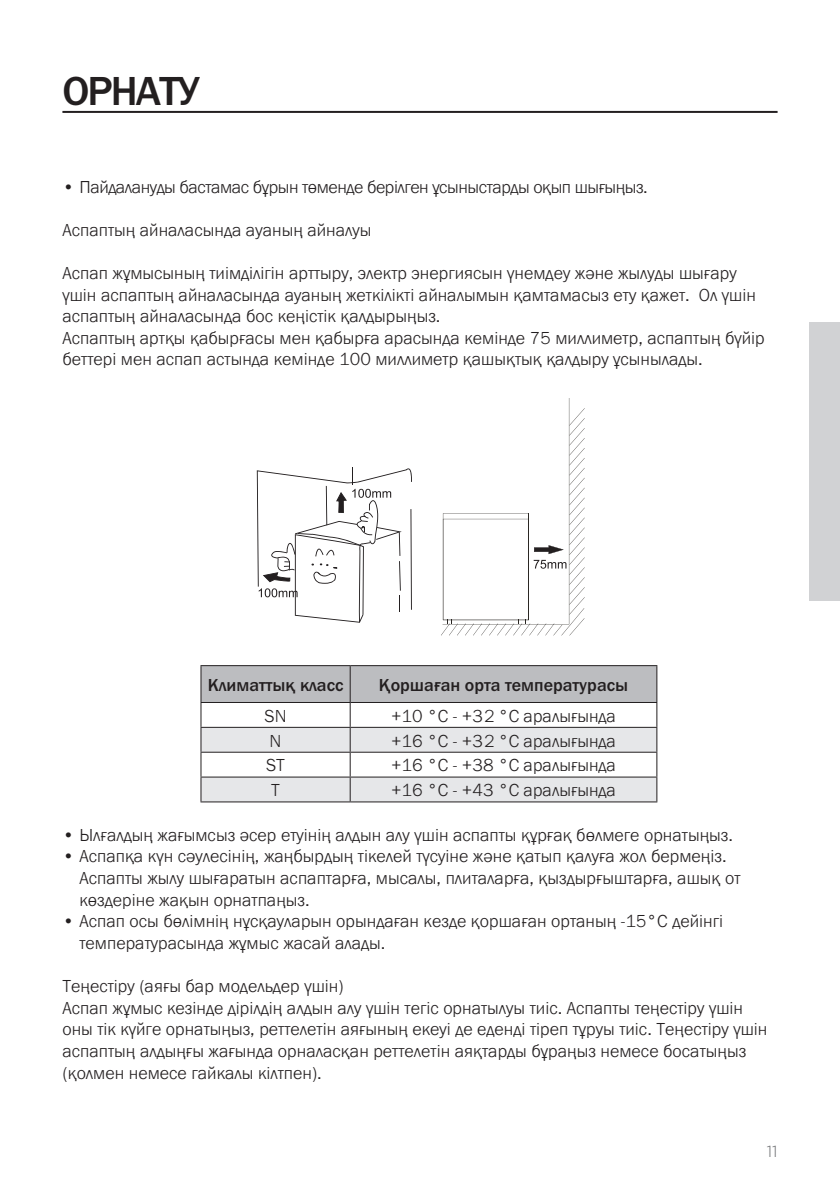
<style>
.page{position:relative;width:840px;height:1191px;background:#fff}
.page>*{position:absolute;margin:0;border:0;box-sizing:border-box;transform-origin:0 0}
.glavni_naslov{font:500 42px "Franklin Gothic URW";letter-spacing:-.045em;color:#231f20}
.besedilo{font:300 18px/21.6px "Franklin Gothic URW";color:#231f20}
.seznam{font:300 18px/21.6px "Franklin Gothic URW";color:#231f20}
.besedilo_drobno{font:300 18px "Franklin Gothic URW";color:#231f20}
.seznam-2{font:300 18px "Franklin Gothic URW";letter-spacing:-.025em;color:#231f20}
.besedilo_drobno-2{font:500 18px "Franklin Gothic URW";color:#231f20}
.t1{font:300 16px "Gotham";color:#6c6d70}
</style>
<div class="page">
<div style="left:808px;top:322px;width:31px;height:279px;background:#d1d2d4"></div>
<hr style="left:62px;top:111px;width:715px;height:2px;background:#231f20">
<svg style="left:257px;top:468px;width:154px;height:155px"></svg>
<svg style="left:441px;top:398px;width:143px;height:237px"></svg>
<svg style="left:200px;top:665px;width:457px;height:136px"></svg>
<hr style="left:200px;top:801px;width:150px;height:1px;background:#231f20">
<hr style="left:350px;top:801px;width:307px;height:1px;background:#231f20">
<p class="glavni_naslov" style="left:62px;top:65px;width:138px">ОРНАТУ</p>
<p class="seznam-2" style="left:62px;top:175px;width:586px">• Пайдалануды бастамас бұрын төменде берілген ұсыныстарды оқып шығыңыз.</p>
<p class="seznam" style="left:62px;top:219px;width:310px">Аспаптың айналасында ауаның айналуы</p>
<p class="besedilo" style="left:62px;top:262px;width:694px">Аспап жұмысының тиімділігін арттыру, электр энергиясын үнемдеу және жылуды шығару үшін аспаптың айналасында ауаның жеткілікті айналымын қамтамасыз ету қажет. Ол үшін аспаптың айналасында бос кеңістік қалдырыңыз.</p>
<p class="besedilo" style="left:62px;top:327px;width:703px">Аспаптың артқы қабырғасы мен қабырға арасында кемінде 75 миллиметр, аспаптың бүйір беттері мен аспап астында кемінде 100 миллиметр қашықтық қалдыру ұсынылады.</p>
<p class="besedilo_drobno-2" style="left:207px;top:673px;width:137px">Климаттық класс</p>
<p class="besedilo_drobno-2" style="left:378px;top:673px;width:251px">Қоршаған орта температурасы</p>
<p class="besedilo_drobno" style="left:264px;top:704px;width:24px">SN</p>
<p class="besedilo_drobno" style="left:391px;top:704px;width:226px">+10 °C - +32 °C аралығында</p>
<p class="besedilo_drobno" style="left:269px;top:729px;width:13px">N</p>
<p class="besedilo_drobno" style="left:391px;top:729px;width:226px">+16 °C - +32 °C аралығында</p>
<p class="besedilo_drobno" style="left:266px;top:754px;width:20px">ST</p>
<p class="besedilo_drobno" style="left:391px;top:754px;width:226px">+16 °C - +38 °C аралығында</p>
<p class="besedilo_drobno" style="left:271px;top:779px;width:10px">T</p>
<p class="besedilo_drobno" style="left:391px;top:779px;width:226px">+16 °C - +43 °C аралығында</p>
<p class="seznam" style="left:62px;top:824px;width:671px">• Ылғалдың жағымсыз әсер етуінің алдын алу үшін аспапты құрғақ бөлмеге орнатыңыз.</p>
<p class="seznam" style="left:79px;top:846px;width:662px;text-indent:-17px">• Аспапқа күн сәулесінің, жаңбырдың тікелей түсуіне және қатып қалуға жол бермеңіз.<br>Аспапты жылу шығаратын аспаптарға, мысалы, плиталарға, қыздырғыштарға, ашық от көздеріне жақын орнатпаңыз.</p>
<p class="seznam" style="left:79px;top:910px;width:644px;text-indent:-17px">• Аспап осы бөлімнің нұсқауларын орындаған кезде қоршаған ортаның -15°С дейінгі температурасында жұмыс жасай алады.</p>
<p class="besedilo" style="left:62px;top:975px;width:282px">Теңестіру (аяғы бар модельдер үшін)</p>
<p class="besedilo" style="left:62px;top:997px;width:706px">Аспап жұмыс кезінде дірілдің алдын алу үшін тегіс орнатылуы тиіс. Аспапты теңестіру үшін оны тік күйге орнатыңыз, реттелетін аяғының екеуі де еденді тіреп тұруы тиіс. Теңестіру үшін аспаптың алдыңғы жағында орналасқан реттелетін аяқтарды бұраңыз немесе босатыңыз (қолмен немесе гайкалы кілтпен).</p>
<p class="t1" style="left:766px;top:1140px;width:12px">11</p>
</div>
